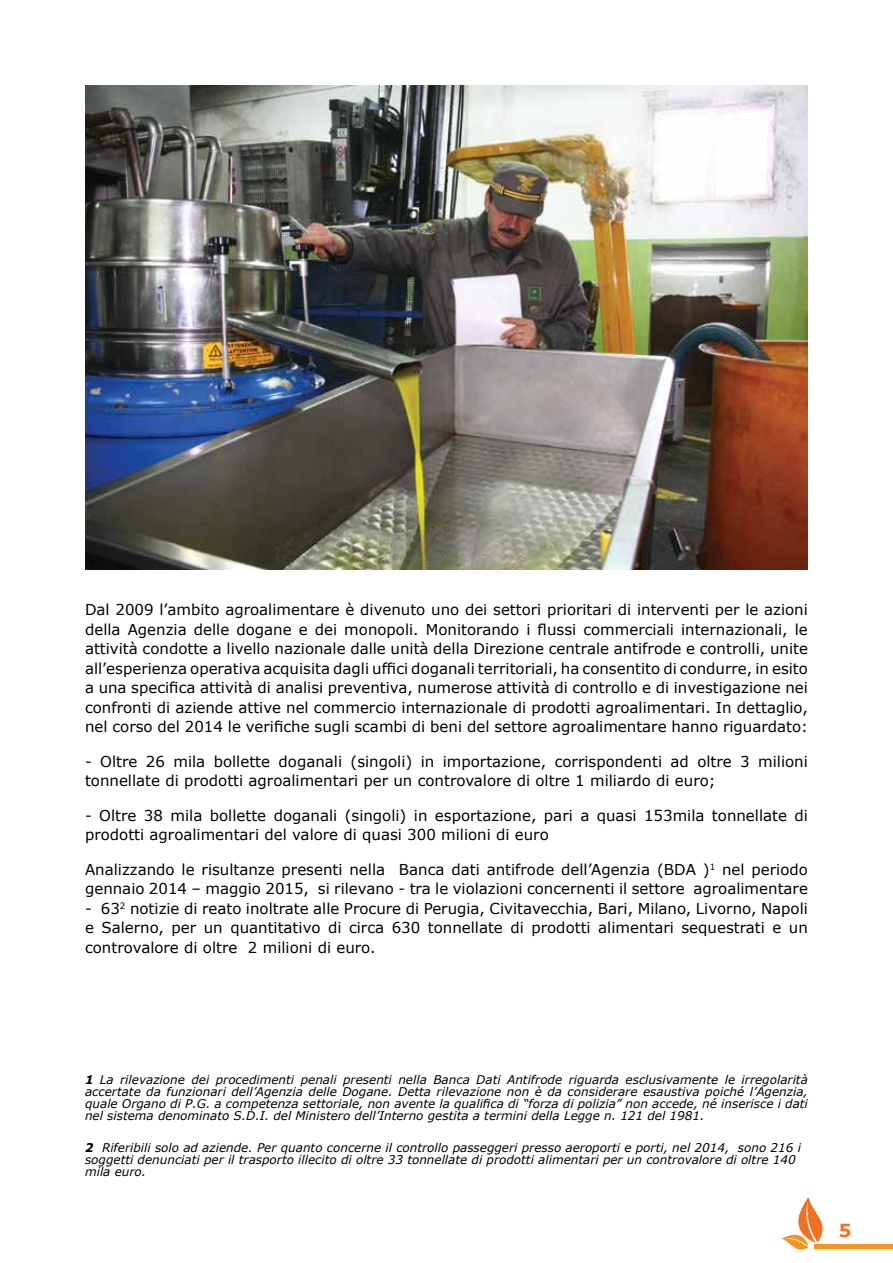
<style>
.page{position:relative;width:893px;height:1263px;background:#fff}
.page>*{position:absolute;margin:0;border:0;box-sizing:border-box;transform-origin:0 0}
.t1{font:700 18px "Verdana";color:#f36f21}
.t2{font:15px/19.5px "Verdana";color:#000}
.t3{font:italic 12px/12px "Verdana";color:#000;text-align:justify}
.s1{font-weight:700}
</style>
<div class="page">
<svg style="left:781px;top:1199px;width:51px;height:51px"></svg>
<hr style="left:814px;top:1245px;width:79px;height:4px;background:#f69321">
<img style="left:85px;top:85px;width:723px;height:484px">
<p class="t2" style="left:85px;top:600px;width:724px;text-align:justify">Dal 2009 l’ambito agroalimentare è divenuto uno dei settori prioritari di interventi per le azioni della Agenzia delle dogane e dei monopoli. Monitorando i flussi commerciali internazionali, le attività condotte a livello nazionale dalle unità della Direzione centrale antifrode e controlli, unite all’esperienza operativa acquisita dagli uffici doganali territoriali, ha consentito di condurre, in esito a una specifica attività di analisi preventiva, numerose attività di controllo e di investigazione nei confronti di aziende attive nel commercio internazionale di prodotti agroalimentari. In dettaglio, nel corso del 2014 le verifiche sugli scambi di beni del settore agroalimentare hanno riguardato:</p>
<p class="t2" style="left:85px;top:752px;width:724px">- Oltre 26 mila bollette doganali (singoli) in importazione, corrispondenti ad oltre 3 milioni tonnellate di prodotti agroalimentari per un controvalore di oltre 1 miliardo di euro;</p>
<p class="t2" style="left:85px;top:806px;width:724px">- Oltre 38 mila bollette doganali (singoli) in esportazione, pari a quasi 153mila tonnellate di prodotti agroalimentari del valore di quasi 300 milioni di euro</p>
<p class="t2" style="left:85px;top:860px;width:724px">Analizzando le risultanze presenti nella Banca dati antifrode dell’Agenzia (BDA )<sup>1</sup> nel periodo gennaio 2014 – maggio 2015, si rilevano - tra le violazioni concernenti il settore agroalimentare</p>
<p class="t2" style="left:85px;top:899px;width:724px;text-align:justify">- 63<sup>2</sup> notizie di reato inoltrate alle Procure di Perugia, Civitavecchia, Bari, Milano, Livorno, Napoli e Salerno, per un quantitativo di circa 630 tonnellate di prodotti alimentari sequestrati e un controvalore di oltre 2 milioni di euro.</p>
<p class="t3" style="left:85px;top:1074px;width:724px"><span class="s1">1</span> La rilevazione dei procedimenti penali presenti nella Banca Dati Antifrode riguarda esclusivamente le irregolarità accertate da funzionari dell’Agenzia delle Dogane. Detta rilevazione non è da considerare esaustiva poiché l’Agenzia, quale Organo di P.G. a competenza settoriale, non avente la qualifica di “forza di polizia” non accede, né inserisce i dati nel sistema denominato S.D.I. del Ministero dell’Interno gestita a termini della Legge n. 121 del 1981.</p>
<p class="t3" style="left:85px;top:1142px;width:717px;text-align:left"><span class="s1">2</span> Riferibili solo ad aziende. Per quanto concerne il controllo passeggeri presso aeroporti e porti, nel 2014, sono 216 i soggetti denunciati per il trasporto illecito di oltre 33 tonnellate di prodotti alimentari per un controvalore di oltre 140 mila euro.</p>
<p class="t1" style="left:839px;top:1219px;width:14px">5</p>
</div>
